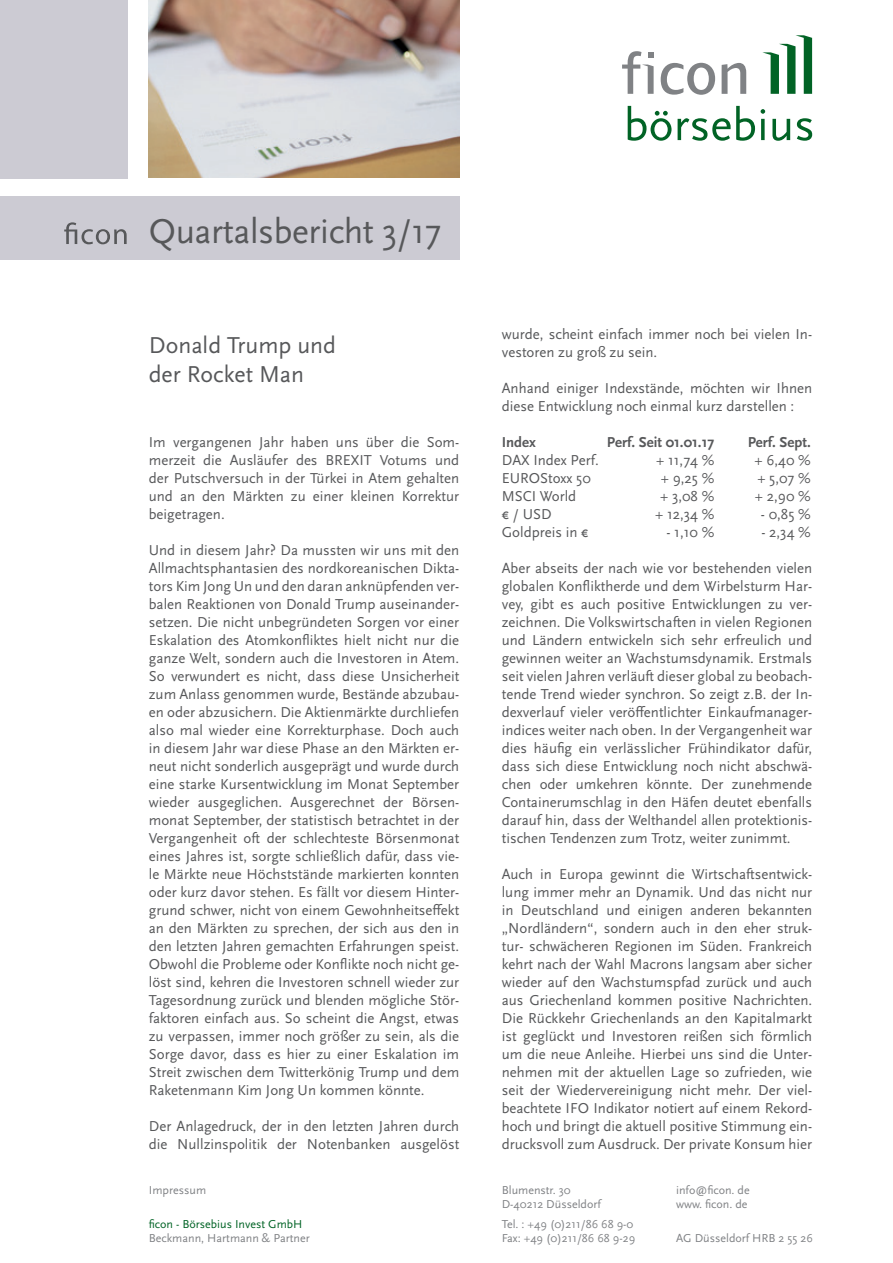
<style>
.page{position:relative;width:893px;height:1263px;background:#fff}
.page>*{position:absolute;margin:0;border:0;box-sizing:border-box;transform-origin:0 0}
.t1{font:36px "Scala Sans Pro";letter-spacing:-.01em;color:#57585a}
.t2{font:24px/28.8px "Scala Sans Pro";color:#57585a}
.t3{font:15px/18px "Scala Sans Pro";color:#57585a;text-align:justify}
.t4{font:700 15px "Scala Sans Pro";color:#57585a}
.t5{font:12px/14.4px "Scala Sans Pro";color:#808285}
.t6{font:12px "Scala Sans Pro";color:#016325}
</style>
<div class="page">
<div style="left:0;top:196px;width:459px;height:63px;background:#cccbd3"></div>
<svg style="left:64px;top:222px;width:63px;height:22px"></svg>
<div style="left:0;top:0;width:127px;height:179px;background:#cccbd3"></div>
<img style="left:149px;top:0;width:310px;height:178px">
<svg style="left:622px;top:51px;width:32px;height:43px"></svg>
<svg style="left:661px;top:63px;width:54px;height:32px"></svg>
<svg style="left:722px;top:63px;width:24px;height:31px"></svg>
<svg style="left:762px;top:35px;width:50px;height:59px"></svg>
<svg style="left:628px;top:106px;width:43px;height:35px"></svg>
<svg style="left:678px;top:106px;width:77px;height:35px"></svg>
<svg style="left:761px;top:109px;width:4px;height:31px"></svg>
<svg style="left:772px;top:119px;width:18px;height:22px"></svg>
<svg style="left:797px;top:118px;width:15px;height:23px"></svg>
<h1 class="t1" style="left:149px;top:210px;width:294px">Quartalsbericht 3/17</h1>
<h2 class="t2" style="left:149px;top:331px;width:189px">Donald Trump und der Rocket Man</h2>
<p class="t3" style="left:149px;top:433px;width:312px">Im vergangenen Jahr haben uns über die Som&shy;merzeit die Ausläufer des BREXIT Votums und der Putschversuch in der Türkei in Atem gehalten und an den Märkten zu einer kleinen Korrektur beigetragen.</p>
<p class="t3" style="left:149px;top:541px;width:312px">Und in diesem Jahr? Da mussten wir uns mit den Allmachtsphantasien des nordkoreanischen Dikta&shy;tors Kim Jong Un und den daran anknüpfenden ver&shy;balen Reaktionen von Donald Trump auseinander&shy;setzen. Die nicht unbegründeten Sorgen vor einer Eskalation des Atomkonfliktes hielt nicht nur die ganze Welt, sondern auch die Investoren in Atem.<br>So verwundert es nicht, dass diese Unsicherheit zum Anlass genommen wurde, Bestände abzubau&shy;en oder abzusichern. Die Aktienmärkte durchliefen also mal wieder eine Korrekturphase. Doch auch in diesem Jahr war diese Phase an den Märkten er&shy;neut nicht sonderlich ausgeprägt und wurde durch eine starke Kursentwicklung im Monat September wieder ausgeglichen. Ausgerechnet der Börsen&shy;monat September, der statistisch betrachtet in der Vergangenheit oft der schlechteste Börsenmonat eines Jahres ist, sorgte schließlich dafür, dass vie&shy;le Märkte neue Höchststände markierten konnten oder kurz davor stehen. Es fällt vor diesem Hinter&shy;grund schwer, nicht von einem Gewohnheitseffekt an den Märkten zu sprechen, der sich aus den in den letzten Jahren gemachten Erfahrungen speist.<br>Obwohl die Probleme oder Konflikte noch nicht ge&shy;löst sind, kehren die Investoren schnell wieder zur Tagesordnung zurück und blenden mögliche Stör&shy;faktoren einfach aus. So scheint die Angst, etwas zu verpassen, immer noch größer zu sein, als die Sorge davor, dass es hier zu einer Eskalation im Streit zwischen dem Twitterkönig Trump und dem Raketenmann Kim Jong Un kommen könnte.</p>
<p class="t3" style="left:149px;top:1117px;width:312px">Der Anlagedruck, der in den letzten Jahren durch die Nullzinspolitik der Notenbanken ausgelöst</p>
<p class="t5" style="left:149px;top:1183px;width:59px">Impressum</p>
<p class="t6" style="left:149px;top:1217px;width:155px">ficon - Börsebius Invest GmbH</p>
<p class="t5" style="left:149px;top:1231px;width:162px">Beckmann, Hartmann &amp; Partner</p>
<p class="t3" style="left:502px;top:325px;width:312px">wurde, scheint einfach immer noch bei vielen In&shy;vestoren zu groß zu sein.</p>
<p class="t3" style="left:502px;top:379px;width:312px">Anhand einiger Indexstände, möchten wir Ihnen diese Entwicklung noch einmal kurz darstellen :</p>
<p class="t4" style="left:502px;top:433px;width:36px">Index</p>
<p class="t4" style="left:607px;top:433px;width:109px">Perf. Seit 01.01.17</p>
<p class="t4" style="left:748px;top:433px;width:65px">Perf. Sept.</p>
<p class="t3" style="left:502px;top:451px;width:98px">DAX Index Perf.</p>
<p class="t3" style="left:656px;top:451px;width:60px">+ 11,74 %</p>
<p class="t3" style="left:754px;top:451px;width:58px">+ 6,40 %</p>
<p class="t3" style="left:502px;top:469px;width:91px">EUROStoxx 50</p>
<p class="t3" style="left:661px;top:469px;width:55px">+ 9,25 %</p>
<p class="t3" style="left:757px;top:469px;width:55px">+ 5,07 %</p>
<p class="t3" style="left:502px;top:487px;width:76px">MSCI World</p>
<p class="t3" style="left:660px;top:487px;width:56px">+ 3,08 %</p>
<p class="t3" style="left:755px;top:487px;width:57px">+ 2,90 %</p>
<p class="t3" style="left:502px;top:505px;width:51px">€ / USD</p>
<p class="t3" style="left:655px;top:505px;width:61px">+ 12,34 %</p>
<p class="t3" style="left:761px;top:505px;width:51px">- 0,85 %</p>
<p class="t3" style="left:502px;top:523px;width:88px">Goldpreis in €</p>
<p class="t3" style="left:666px;top:523px;width:49px">- 1,10 %</p>
<p class="t3" style="left:761px;top:523px;width:51px">- 2,34 %</p>
<p class="t3" style="left:502px;top:559px;width:312px">Aber abseits der nach wie vor bestehenden vielen globalen Konfliktherde und dem Wirbelsturm Har&shy;vey, gibt es auch positive Entwicklungen zu ver&shy;zeichnen. Die Volkswirtschaften in vielen Regionen und Ländern entwickeln sich sehr erfreulich und gewinnen weiter an Wachstumsdynamik. Erstmals seit vielen Jahren verläuft dieser global zu beobach&shy;tende Trend wieder synchron. So zeigt z.B. der In&shy;dexverlauf vieler veröffentlichter Einkaufmanager&shy;indices weiter nach oben. In der Vergangenheit war dies häufig ein verlässlicher Frühindikator dafür, dass sich diese Entwicklung noch nicht abschwä&shy;chen oder umkehren könnte. Der zunehmende Containerumschlag in den Häfen deutet ebenfalls darauf hin, dass der Welthandel allen protektionis&shy;tischen Tendenzen zum Trotz, weiter zunimmt.</p>
<p class="t3" style="left:502px;top:865px;width:312px">Auch in Europa gewinnt die Wirtschaftsentwick&shy;lung immer mehr an Dynamik. Und das nicht nur in Deutschland und einigen anderen bekannten „Nordländern“, sondern auch in den eher struk&shy;tur- schwächeren Regionen im Süden. Frankreich kehrt nach der Wahl Macrons langsam aber sicher wieder auf den Wachstumspfad zurück und auch aus Griechenland kommen positive Nachrichten.<br>Die Rückkehr Griechenlands an den Kapitalmarkt ist geglückt und Investoren reißen sich förmlich um die neue Anleihe. Hierbei uns sind die Unter&shy;nehmen mit der aktuellen Lage so zufrieden, wie seit der Wiedervereinigung nicht mehr. Der viel&shy;beachtete IFO Indikator notiert auf einem Rekord&shy;hoch und bringt die aktuell positive Stimmung ein&shy;drucksvoll zum Ausdruck. Der private Konsum hier</p>
<p class="t5" style="left:502px;top:1183px;width:101px">Blumenstr. 30<br>D-40212 Düsseldorf</p>
<p class="t5" style="left:502px;top:1217px;width:135px">Tel. : +49 (0)211/86 68 9-0<br>Fax: +49 (0)211/86 68 9-29</p>
<p class="t5" style="left:676px;top:1183px;width:75px">info@ficon. de www. ficon. de</p>
<p class="t5" style="left:676px;top:1231px;width:138px">AG Düsseldorf HRB 2 55 26</p>
</div>
